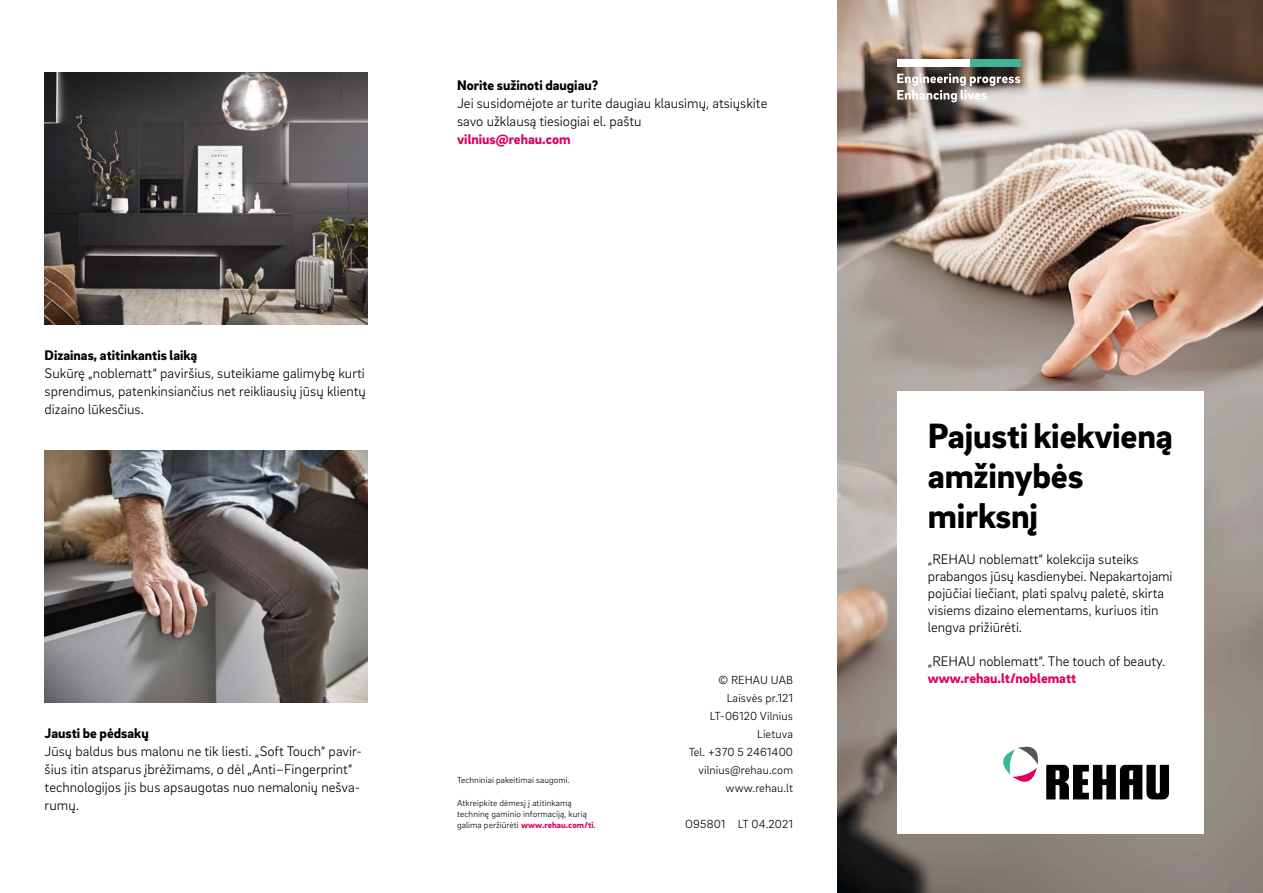
<style>
.page{position:relative;width:1263px;height:893px;background:#fff}
.page>*{position:absolute;margin:0;border:0;box-sizing:border-box;transform-origin:0 0}
.FB__Headline_-_24pt{font:900 36px/39.6px "Brix Sans";letter-spacing:-.005em;color:#000}
._16__Body_text_-_9_5{font:300 14.25px/18px "Brix Sans";color:#000}
.FB__Body_text_-_9_5p{font:300 14.25px/17.1px "Brix Sans";color:#000}
._14__Body_subline{font:900 14.25px "Brix Sans";color:#000}
.FB__Body_text_-_9_5p-2{font:900 14.25px "Brix Sans";color:#dd0061}
._33__Contact_info{font:300 12px/18px "Brix Sans";letter-spacing:.01em;color:#000;text-align:right}
._34__Legal_notes_-_6{font:300 9px/11.2px "Brix Sans";letter-spacing:.01em;color:#000}
.s1{font-weight:900;color:#dd0061}
</style>
<div class="page">
<img style="left:838px;top:0;width:425px;height:893px">
<div style="left:897px;top:392px;width:306px;height:442px;background:#fff"></div>
<svg style="left:1003px;top:747px;width:35px;height:35px"></svg>
<svg style="left:1046px;top:765px;width:123px;height:34px"></svg>
<svg style="left:897px;top:73px;width:123px;height:29px;background:#9e9895"></svg>
<div style="left:970px;top:60px;width:50px;height:7px;background:#3fb498"></div>
<div style="left:897px;top:60px;width:73px;height:7px;background:#fff"></div>
<img style="left:45px;top:450px;width:323px;height:252px">
<img style="left:45px;top:72px;width:323px;height:252px">
<p class="_14__Body_subline" style="left:45px;top:346px;width:154px">Dizainas, atitinkantis laiką</p>
<p class="_16__Body_text_-_9_5" style="left:45px;top:364px;width:323px;text-align:justify">Sukūrę „noblematt“ paviršius, suteikiame galimybę kurti sprendimus, patenkinsiančius net reikliausių jūsų klientų dizaino lūkesčius.</p>
<p class="_14__Body_subline" style="left:457px;top:76px;width:143px">Norite sužinoti daugiau?</p>
<p class="_16__Body_text_-_9_5" style="left:457px;top:94px;width:312px">Jei susidomėjote ar turite daugiau klausimų, atsiųskite savo užklausą tiesiogiai el. paštu<br><span class="s1">vilnius@rehau.com</span></p>
<p class="_14__Body_subline" style="left:45px;top:724px;width:106px">Jausti be pėdsakų</p>
<p class="_16__Body_text_-_9_5" style="left:45px;top:742px;width:319px">Jūsų baldus bus malonu ne tik liesti. „Soft Touch“ pavir&shy;šius itin atsparus įbrėžimams, o dėl „Anti–Fingerprint“ technologijos jis bus apsaugotas nuo nemalonių nešva&shy;rumų.</p>
<p class="_34__Legal_notes_-_6" style="left:457px;top:774px;width:114px">Techniniai pakeitimai saugomi.</p>
<p class="_34__Legal_notes_-_6" style="left:457px;top:797px;width:140px">Atkreipkite dėmesį į atitinkamą techninę gaminio informaciją, kurią galima peržiūrėti <span class="s1">www.rehau.com/ti</span>.</p>
<p class="_33__Contact_info" style="left:718px;top:671px;width:76px">© REHAU UAB<br>Laisvės pr.121</p>
<p class="_33__Contact_info" style="left:710px;top:707px;width:85px">LT-06120 Vilnius</p>
<p class="_33__Contact_info" style="left:757px;top:725px;width:37px">Lietuva</p>
<p class="_33__Contact_info" style="left:689px;top:743px;width:106px">Tel. +370 5 2461400</p>
<p class="_33__Contact_info" style="left:698px;top:761px;width:96px">vilnius@rehau.com</p>
<p class="_33__Contact_info" style="left:725px;top:779px;width:69px">www.rehau.lt</p>
<p class="_33__Contact_info" style="left:685px;top:815px;width:109px">O95801 LT 04.2021</p>
<p class="FB__Headline_-_24pt" style="left:928px;top:415px;width:246px">Pajusti kiekvieną amžinybės mirksnį</p>
<p class="FB__Body_text_-_9_5p" style="left:928px;top:550px;width:246px">„REHAU noblematt“ kolekcija suteiks prabangos jūsų kasdienybei. Nepakartojami pojūčiai liečiant, plati spalvų paletė, skirta visiems dizaino elementams, kuriuos itin lengva prižiūrėti.</p>
<p class="FB__Body_text_-_9_5p" style="left:928px;top:652px;width:239px">„REHAU noblematt“. The touch of beauty.</p>
<p class="FB__Body_text_-_9_5p-2" style="left:928px;top:669px;width:150px">www.rehau.lt/noblematt</p>
</div>
